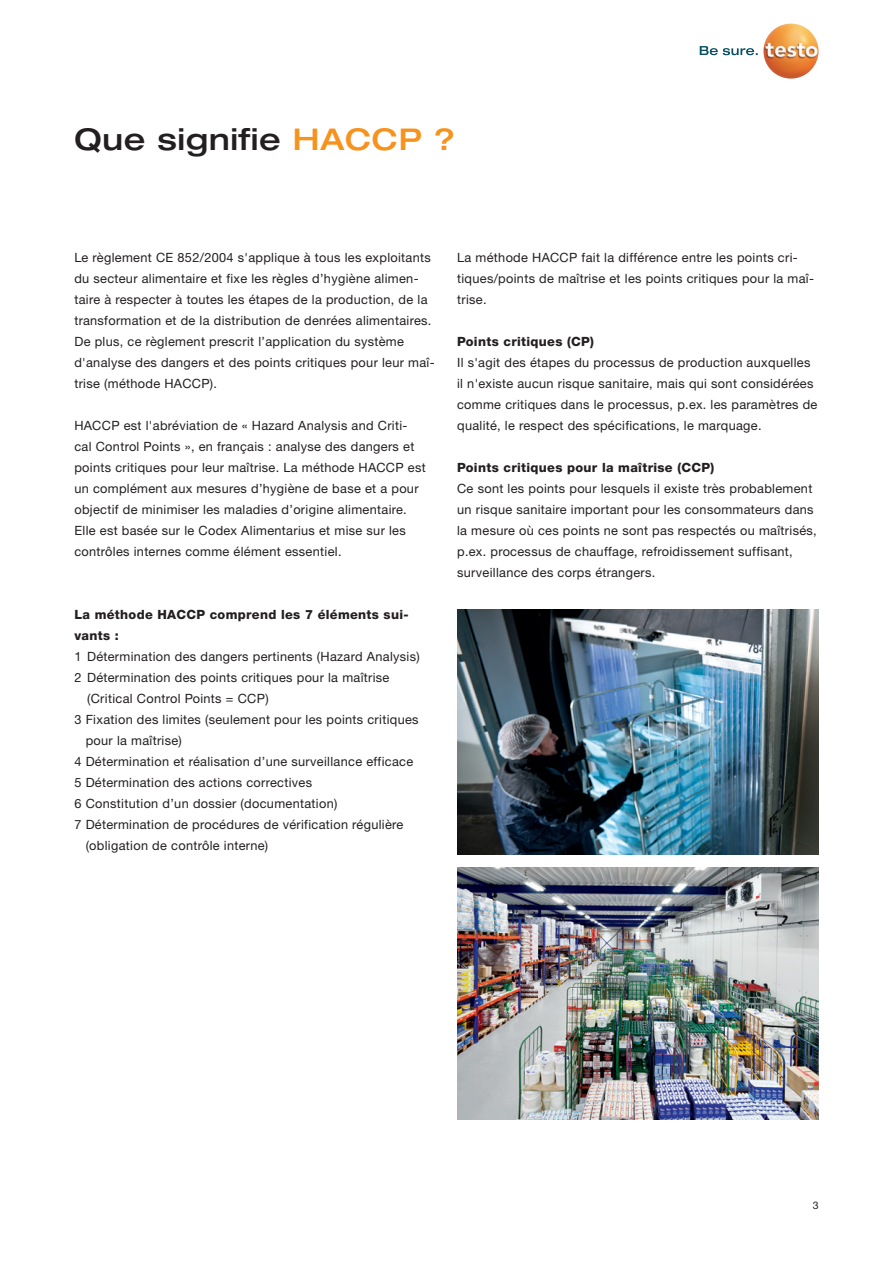
<style>
.page{position:relative;width:893px;height:1263px;background:#fff}
.page>*{position:absolute;margin:0;border:0;box-sizing:border-box;transform-origin:0 0}
.t1{font:500 expanded 30px "Helvetica Neue LTW1 G";letter-spacing:.025em;color:#231f20}
.t2{font:12.75px/21px "Helvetica Neue LTW1 G";letter-spacing:.025em;color:#231f20}
.t3{font:800 12.75px/21px "Helvetica Neue LTW1 G";letter-spacing:.025em;color:#231f20}
.t4{font:10.5px "Helvetica Neue LTW1 G";color:#231f20}
.s1{color:#f7931d}
</style>
<div class="page">
<svg style="left:700px;top:46px;width:58px;height:9px"></svg>
<img style="left:763px;top:23px;width:56px;height:56px;border-radius:28px">
<img style="left:457px;top:867px;width:362px;height:252px">
<img style="left:457px;top:609px;width:362px;height:245px">
<h1 class="t1" style="left:74px;top:120px;width:382px">Que signifie <span class="s1">HACCP ?</span></h1>
<p class="t2" style="left:74px;top:247px;width:362px">Le règlement CE 852/2004 s'applique à tous les exploitants du secteur alimentaire et fixe les règles d’hygiène alimen&shy;taire à respecter à toutes les étapes de la production, de la transformation et de la distribution de denrées alimentaires.<br>De plus, ce règlement prescrit l’application du système d'analyse des dangers et des points critiques pour leur maî&shy;trise (méthode HACCP).</p>
<p class="t2" style="left:74px;top:415px;width:353px">HACCP est l'abréviation de « Hazard Analysis and Criti&shy;cal Control Points », en français : analyse des dangers et points critiques pour leur maîtrise. La méthode HACCP est un complément aux mesures d’hygiène de base et a pour objectif de minimiser les maladies d’origine alimentaire.<br>Elle est basée sur le Codex Alimentarius et mise sur les contrôles internes comme élément essentiel.</p>
<p class="t3" style="left:74px;top:604px;width:336px">La méthode HACCP comprend les 7 éléments sui&shy;vants :</p>
<p class="t2" style="left:74px;top:646px;width:347px">1 Détermination des dangers pertinents (Hazard Analysis)</p>
<p class="t2" style="left:74px;top:667px;width:317px">2 Détermination des points critiques pour la maîtrise</p>
<p class="t2" style="left:87px;top:688px;width:183px">(Critical Control Points = CCP)</p>
<p class="t2" style="left:74px;top:709px;width:346px">3 Fixation des limites (seulement pour les points critiques</p>
<p class="t2" style="left:86px;top:730px;width:98px">pour la maîtrise)</p>
<p class="t2" style="left:74px;top:751px;width:340px">4 Détermination et réalisation d’une surveillance efficace</p>
<p class="t2" style="left:74px;top:772px;width:239px">5 Détermination des actions correctives</p>
<p class="t2" style="left:74px;top:793px;width:265px">6 Constitution d’un dossier (documentation)</p>
<p class="t2" style="left:74px;top:814px;width:331px">7 Détermination de procédures de vérification régulière</p>
<p class="t2" style="left:86px;top:835px;width:184px">(obligation de contrôle interne)</p>
<p class="t2" style="left:457px;top:247px;width:358px">La méthode HACCP fait la différence entre les points cri&shy;tiques/points de maîtrise et les points critiques pour la maî&shy;trise.</p>
<p class="t3" style="left:457px;top:331px;width:138px">Points critiques (CP)</p>
<p class="t2" style="left:457px;top:352px;width:362px">Il s'agit des étapes du processus de production auxquelles il n'existe aucun risque sanitaire, mais qui sont considérées comme critiques dans le processus, p.ex. les paramètres de qualité, le respect des spécifications, le marquage.</p>
<p class="t3" style="left:457px;top:457px;width:259px">Points critiques pour la maîtrise (CCP)</p>
<p class="t2" style="left:457px;top:478px;width:361px">Ce sont les points pour lesquels il existe très probablement un risque sanitaire important pour les consommateurs dans la mesure où ces points ne sont pas respectés ou maîtrisés, p.ex. processus de chauffage, refroidissement suffisant, surveillance des corps étrangers.</p>
<p class="t4" style="left:813px;top:1198px;width:7px">3</p>
</div>
